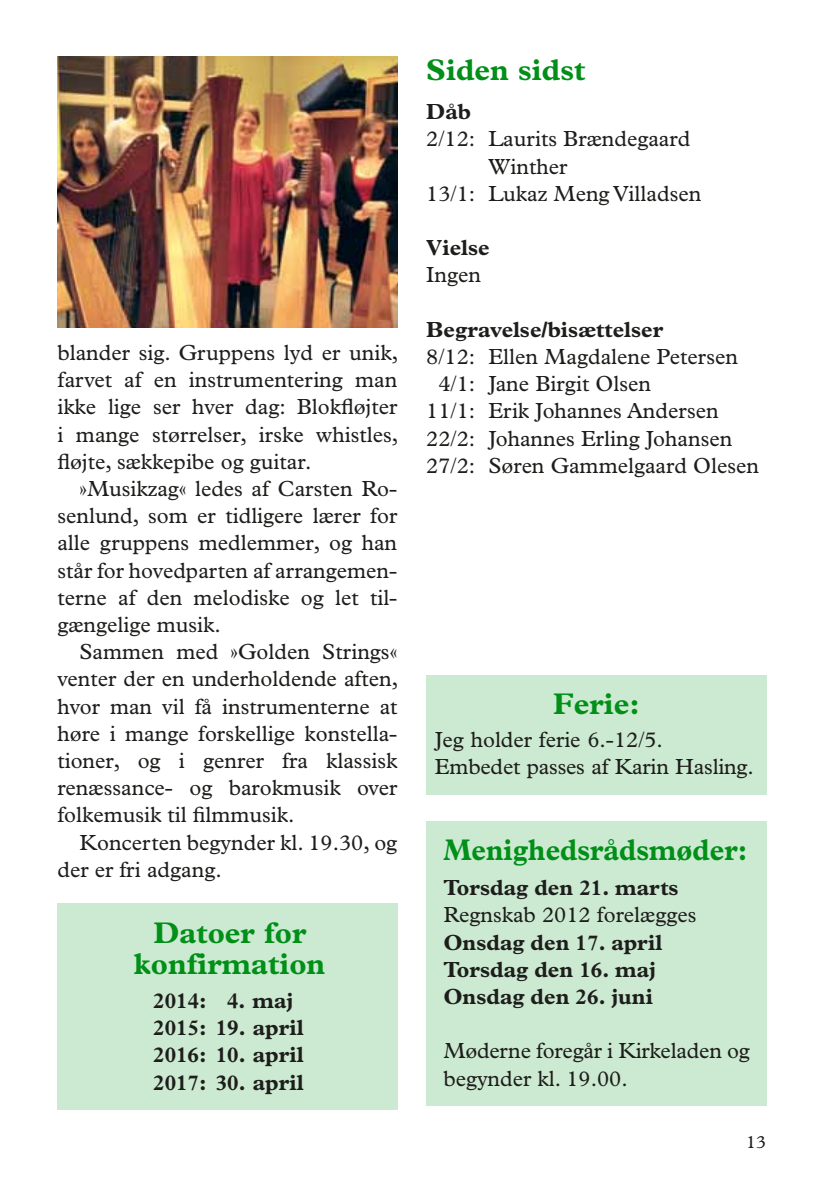
<style>
.page{position:relative;width:840px;height:1191px;background:#fff}
.page>*{position:absolute;margin:0;border:0;box-sizing:border-box;transform-origin:0 0}
.t1{font:700 30px/31.2px "Plantin";color:#008f17;text-align:center}
.t2{font:700 30px "Plantin";color:#008f17;scale:.93 1}
.t3{font:22px/27.2px "Plantin";color:#1d1d1b}
.t4{font:700 22px/27.2px "Plantin";color:#1d1d1b}
.t5{font:18px "Plantin";color:#1d1d1b}
</style>
<div class="page">
<div style="left:426px;top:821px;width:340px;height:285px;background:#cce9d1"></div>
<div style="left:57px;top:904px;width:340px;height:206px;background:#cce9d1"></div>
<img style="left:57px;top:57px;width:340px;height:270px">
<div style="left:426px;top:675px;width:340px;height:119px;background:#cce9d1"></div>
<p class="t3" style="left:57px;top:339px;width:342px;text-align:justify">blander sig. Gruppens lyd er unik, farvet af en instrumentering man ikke lige ser hver dag: Blokfløjter i mange størrelser, irske whistles, fløjte, sækkepibe og guitar.</p>
<p class="t3" style="left:57px;top:475px;width:341px;text-align:justify;text-indent:22px">»Musikzag« ledes af Carsten Ro&shy;senlund, som er tidligere lærer for alle gruppens medlemmer, og han står for hovedparten af arrangemen&shy;terne af den melodiske og let til&shy;gængelige musik.</p>
<p class="t3" style="left:57px;top:638px;width:342px;text-align:justify;text-indent:22px">Sammen med »Golden Strings« venter der en underholdende aften, hvor man vil få instrumenterne at høre i mange forskellige konstella&shy;tioner, og i genrer fra klassisk renæssance- og barokmusik over folkemusik til filmmusik.</p>
<p class="t3" style="left:57px;top:828px;width:341px;text-indent:22px">Koncerten begynder kl. 19.30, og der er fri adgang.</p>
<h1 class="t1" style="left:134px;top:916px;width:192px">Datoer for konfirmation</h1>
<p class="t4" style="left:153px;top:986px;width:152px">2014: 4. maj<br>2015: 19. april<br>2016: 10. april<br>2017: 30. april</p>
<h1 class="t1" style="left:426px;top:54px;width:160px">Siden sidst</h1>
<p class="t4" style="left:426px;top:98px;width:46px">Dåb</p>
<p class="t3" style="left:426px;top:125px;width:265px">2/12: Laurits Brændegaard</p>
<p class="t3" style="left:488px;top:152px;width:80px">Winther</p>
<p class="t3" style="left:426px;top:180px;width:276px">13/1: Lukaz Meng Villadsen</p>
<p class="t4" style="left:426px;top:234px;width:65px">Vielse</p>
<p class="t3" style="left:426px;top:261px;width:56px">Ingen</p>
<p class="t4" style="left:426px;top:315px;width:238px">Begravelse/bisættelser</p>
<p class="t3" style="left:426px;top:343px;width:313px">8/12: Ellen Magdalene Petersen</p>
<p class="t3" style="left:438px;top:370px;width:214px">4/1: Jane Birgit Olsen</p>
<p class="t3" style="left:426px;top:397px;width:294px">11/1: Erik Johannes Andersen</p>
<p class="t3" style="left:426px;top:424px;width:307px">22/2: Johannes Erling Johansen</p>
<p class="t3" style="left:426px;top:451px;width:334px">27/2: Søren Gammelgaard Olesen</p>
<h1 class="t1" style="left:553px;top:688px;width:88px">Ferie:</h1>
<p class="t3" style="left:434px;top:725px;width:320px">Jeg holder ferie 6.-12/5.<br>Embedet passes af Karin Hasling.</p>
<h1 class="t2" style="left:443px;top:832px;width:328px">Menighedsrådsmøder:</h1>
<p class="t4" style="left:443px;top:873px;width:237px">Torsdag den 21. marts</p>
<p class="t3" style="left:443px;top:901px;width:254px">Regnskab 2012 forelægges</p>
<p class="t4" style="left:443px;top:928px;width:220px">Onsdag den 17. april<br>Torsdag den 16. maj<br>Onsdag den 26. juni</p>
<p class="t3" style="left:443px;top:1037px;width:308px">Møderne foregår i Kirkeladen og begynder kl. 19.00.</p>
<p class="t5" style="left:745px;top:1132px;width:21px">13</p>
</div>
